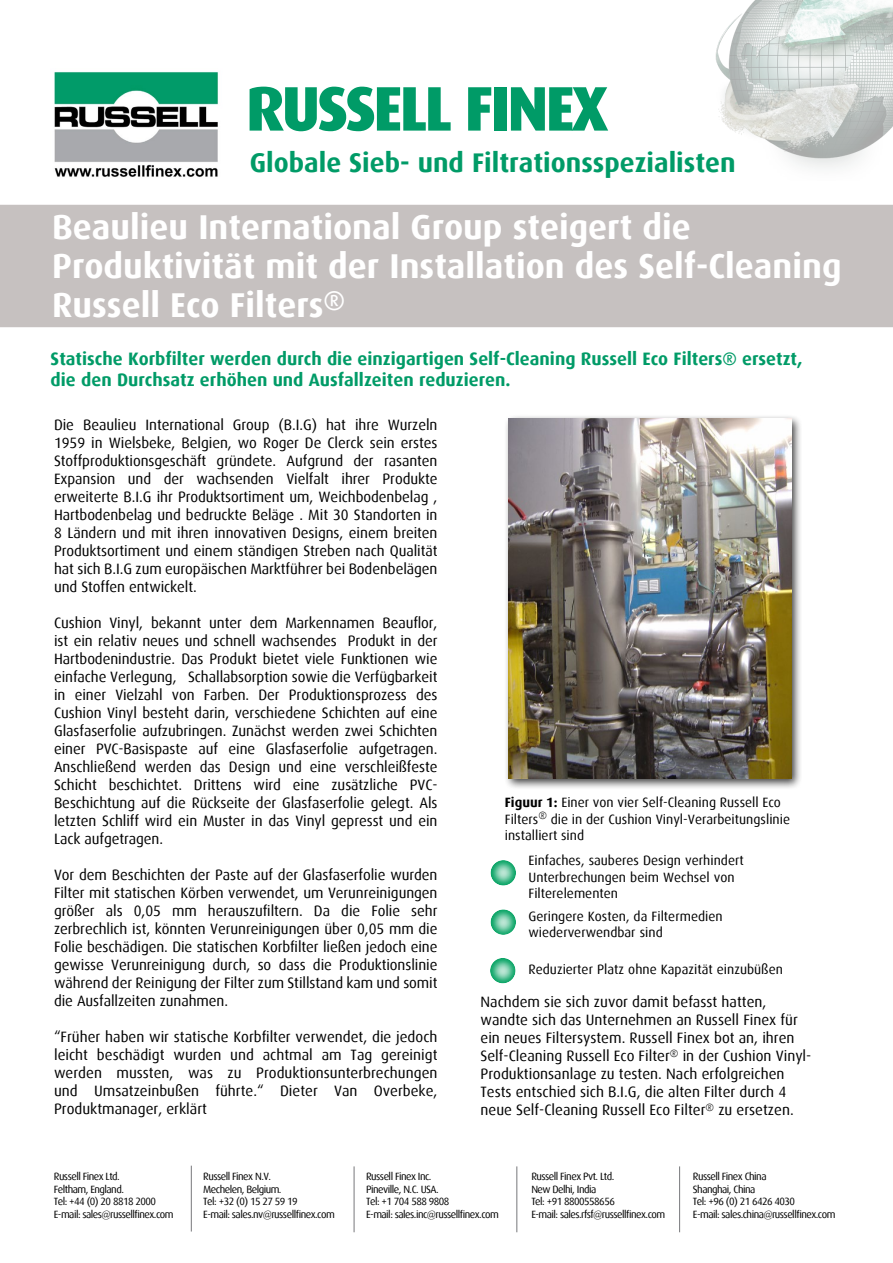
<style>
.page{position:relative;width:893px;height:1263px;background:#fff}
.page>*{position:absolute;margin:0;border:0;box-sizing:border-box;transform-origin:0 0}
.t1{font:800 63px "Dax";letter-spacing:-.05em;color:#009b67}
.t2{font:700 34.5px/39px "Dax";color:#fff}
.t3{font:700 27px "Dax";color:#009b67}
.t4{font:700 18px/21.6px "Dax";color:#009b67}
.t5{font:15px/18px "Dax";color:#000;text-align:justify}
.t6{font:13.5px/16.2px "Dax";color:#000}
.t7{font:10.5px "Dax";letter-spacing:-.05em;color:#000}
.s1{font-weight:700}
</style>
<div class="page">
<div style="left:0;top:204px;width:893px;height:124px;background:#c6c1c0"></div>
<hr style="left:516px;top:1166px;width:1px;height:66px;background:#77787b">
<hr style="left:354px;top:1166px;width:1px;height:66px;background:#77787b">
<hr style="left:191px;top:1166px;width:1px;height:65px;background:#77787b">
<hr style="left:679px;top:1166px;width:1px;height:66px;background:#77787b">
<img style="left:715px;top:0;width:178px;height:168px">
<img style="left:54px;top:72px;width:164px;height:105px">
<div style="left:488px;top:858px;width:30px;height:28px;background:#fff;opacity:.75"></div>
<div style="left:488px;top:956px;width:30px;height:28px;background:#fff;opacity:.75"></div>
<div style="left:488px;top:907px;width:30px;height:28px;background:#fff;opacity:.75"></div>
<div style="left:504px;top:414px;width:299px;height:376px;background:#000;opacity:.75"></div>
<img style="left:509px;top:419px;width:282px;height:360px">
<p class="t1" style="left:246px;top:73px;width:364px">RUSSELL FINEX</p>
<p class="t3" style="left:250px;top:147px;width:487px">Globale Sieb- und Filtrationsspezialisten</p>
<p class="t2" style="left:52px;top:208px;width:791px">Beaulieu International Group steigert die<br>Produktivität mit der Installation des Self-Cleaning<br>Russell Eco Filters<sup>®</sup></p>
<p class="t4" style="left:51px;top:348px;width:753px">Statische Korbfilter werden durch die einzigartigen Self-Cleaning Russell Eco Filters® ersetzt, die den Durchsatz erhöhen und Ausfallzeiten reduzieren.</p>
<p class="t5" style="left:54px;top:416px;width:385px">Die Beaulieu International Group (B.I.G) hat ihre Wurzeln 1959 in Wielsbeke, Belgien, wo Roger De Clerck sein erstes Stoffproduktionsgeschäft gründete. Aufgrund der rasanten Expansion und der wachsenden Vielfalt ihrer Produkte erweiterte B.I.G ihr Produktsortiment um, Weichbodenbelag , Hartbodenbelag und bedruckte Beläge . Mit 30 Standorten in 8 Ländern und mit ihren innovativen Designs, einem breiten Produktsortiment und einem ständigen Streben nach Qualität hat sich B.I.G zum europäischen Marktführer bei Bodenbelägen und Stoffen entwickelt.</p>
<p class="t5" style="left:54px;top:614px;width:385px">Cushion Vinyl, bekannt unter dem Markennamen Beauflor, ist ein relativ neues und schnell wachsendes Produkt in der Hartbodenindustrie. Das Produkt bietet viele Funktionen wie einfache Verlegung, Schallabsorption sowie die Verfügbarkeit in einer Vielzahl von Farben. Der Produktionsprozess des Cushion Vinyl besteht darin, verschiedene Schichten auf eine Glasfaserfolie aufzubringen. Zunächst werden zwei Schichten einer PVC-Basispaste auf eine Glasfaserfolie aufgetragen.<br>Anschließend werden das Design und eine verschleißfeste Schicht beschichtet. Drittens wird eine zusätzliche PVC-Beschichtung auf die Rückseite der Glasfaserfolie gelegt. Als letzten Schliff wird ein Muster in das Vinyl gepresst und ein Lack aufgetragen.</p>
<p class="t5" style="left:54px;top:866px;width:385px">Vor dem Beschichten der Paste auf der Glasfaserfolie wurden Filter mit statischen Körben verwendet, um Verunreinigungen größer als 0,05 mm herauszufiltern. Da die Folie sehr zerbrechlich ist, könnten Verunreinigungen über 0,05 mm die Folie beschädigen. Die statischen Korbfilter ließen jedoch eine gewisse Verunreinigung durch, so dass die Produktionslinie während der Reinigung der Filter zum Stillstand kam und somit die Ausfallzeiten zunahmen.</p>
<p class="t5" style="left:54px;top:1028px;width:385px">“Früher haben wir statische Korbfilter verwendet, die jedoch leicht beschädigt wurden und achtmal am Tag gereinigt werden mussten, was zu Produktionsunterbrechungen und Umsatzeinbußen führte.“ Dieter Van Overbeke, Produktmanager, erklärt</p>
<p class="t6" style="left:505px;top:795px;width:287px"><span class="s1">Figuur 1:</span> Einer von vier Self-Cleaning Russell Eco<br>Filters<sup>®</sup> die in der Cushion Vinyl-Verarbeitungslinie installiert sind</p>
<p class="t6" style="left:528px;top:853px;width:217px">Einfaches, sauberes Design verhindert<br>Unterbrechungen beim Wechsel von<br>Filterelementen</p>
<p class="t6" style="left:528px;top:908px;width:196px">Geringere Kosten, da Filtermedien wiederverwendbar sind</p>
<p class="t6" style="left:528px;top:962px;width:256px">Reduzierter Platz ohne Kapazität einzubüßen</p>
<p class="t5" style="left:480px;top:993px;width:332px;text-align:left">Nachdem sie sich zuvor damit befasst hatten, wandte sich das Unternehmen an Russell Finex für ein neues Filtersystem. Russell Finex bot an, ihren Self-Cleaning Russell Eco Filter<sup>®</sup> in der Cushion Vinyl-Produktionsanlage zu testen. Nach erfolgreichen Tests entschied sich B.I.G, die alten Filter durch 4 neue Self-Cleaning Russell Eco Filter<sup>®</sup> zu ersetzen.</p>
<p class="t7" style="left:54px;top:1170px;width:68px">Russell Finex Ltd.</p>
<p class="t7" style="left:54px;top:1183px;width:72px">Feltham, England.</p>
<p class="t7" style="left:54px;top:1196px;width:104px">Tel: +44 (0) 20 8818 2000</p>
<p class="t7" style="left:54px;top:1208px;width:121px">E-mail: sales@russellfinex.com</p>
<p class="t7" style="left:203px;top:1170px;width:69px">Russell Finex N.V.</p>
<p class="t7" style="left:203px;top:1183px;width:80px">Mechelen, Belgium.</p>
<p class="t7" style="left:203px;top:1196px;width:96px">Tel: +32 (0) 15 27 59 19</p>
<p class="t7" style="left:203px;top:1208px;width:133px">E-mail: sales.nv@russellfinex.com</p>
<p class="t7" style="left:366px;top:1170px;width:67px">Russell Finex Inc.</p>
<p class="t7" style="left:366px;top:1183px;width:74px">Pineville, N.C. USA.</p>
<p class="t7" style="left:366px;top:1196px;width:85px">Tel: +1 704 588 9808</p>
<p class="t7" style="left:366px;top:1208px;width:134px">E-mail: sales.inc@russellfinex.com</p>
<p class="t7" style="left:531px;top:1170px;width:84px">Russell Finex Pvt. Ltd.</p>
<p class="t7" style="left:531px;top:1183px;width:67px">New Delhi, India</p>
<p class="t7" style="left:531px;top:1196px;width:85px">Tel: +91 8800558656</p>
<p class="t7" style="left:531px;top:1208px;width:135px">E-mail: sales.rfsf@russellfinex.com</p>
<p class="t7" style="left:693px;top:1170px;width:75px">Russell Finex China</p>
<p class="t7" style="left:693px;top:1183px;width:64px">Shanghai, China</p>
<p class="t7" style="left:693px;top:1196px;width:104px">Tel: +96 (0) 21 6426 4030</p>
<p class="t7" style="left:693px;top:1208px;width:144px">E-mail: sales.china@russellfinex.com</p>
</div>
